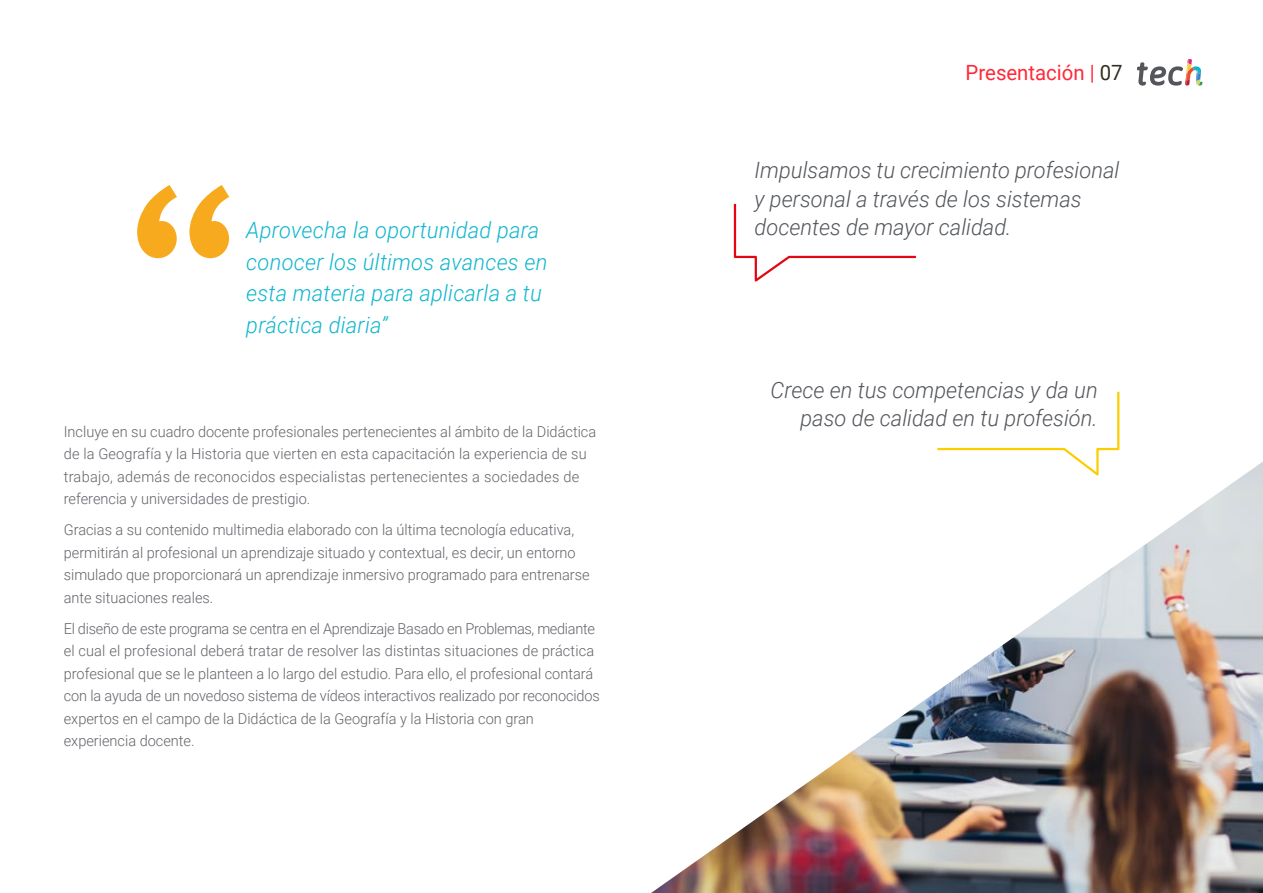
<style>
.page{position:relative;width:1263px;height:893px;background:#fff}
.page>*{position:absolute;margin:0;border:0;box-sizing:border-box;transform-origin:0 0}
.t1{font:italic 300 22.5px/28.5px "Roboto";color:#52555b}
.t2{font:italic 300 22.5px/31.5px "Roboto";letter-spacing:.01em;color:#0fb6cf}
.t3{font:21px "Roboto";color:#ff293a}
.t4{font:300 15px/22.5px "Roboto";color:#61646a}
.s1{color:#312e20}
</style>
<div class="page">
<svg style="left:137px;top:185px;width:92px;height:73px"></svg>
<img style="left:651px;top:462px;width:612px;height:431px">
<svg style="left:733px;top:203px;width:183px;height:79px"></svg>
<svg style="left:1137px;top:59px;width:65px;height:27px"></svg>
<svg style="left:935px;top:391px;width:185px;height:88px"></svg>
<h1 class="t2" style="left:246px;top:214px;width:303px">Aprovecha la oportunidad para conocer los últimos avances en esta materia para aplicarla a tu práctica diaria”</h1>
<p class="t4" style="left:64px;top:420px;width:534px">Incluye en su cuadro docente profesionales pertenecientes al ámbito de la Didáctica de la Geografía y la Historia que vierten en esta capacitación la experiencia de su trabajo, además de reconocidos especialistas pertenecientes a sociedades de referencia y universidades de prestigio.</p>
<p class="t4" style="left:64px;top:518px;width:527px">Gracias a su contenido multimedia elaborado con la última tecnología educativa, permitirán al profesional un aprendizaje situado y contextual, es decir, un entorno simulado que proporcionará un aprendizaje inmersivo programado para entrenarse ante situaciones reales.</p>
<p class="t4" style="left:64px;top:617px;width:538px">El diseño de este programa se centra en el Aprendizaje Basado en Problemas, mediante el cual el profesional deberá tratar de resolver las distintas situaciones de práctica profesional que se le planteen a lo largo del estudio. Para ello, el profesional contará con la ayuda de un novedoso sistema de vídeos interactivos realizado por reconocidos expertos en el campo de la Didáctica de la Geografía y la Historia con gran experiencia docente.</p>
<h2 class="t3" style="left:966px;top:57px;width:159px">Presentación | <span class="s1">07</span></h2>
<h1 class="t1" style="left:754px;top:155px;width:366px">Impulsamos tu crecimiento profesional y personal a través de los sistemas docentes de mayor calidad.</h1>
<h1 class="t1" style="left:770px;top:375px;width:329px;text-align:right">Crece en tus competencias y da un paso de calidad en tu profesión.</h1>
</div>
